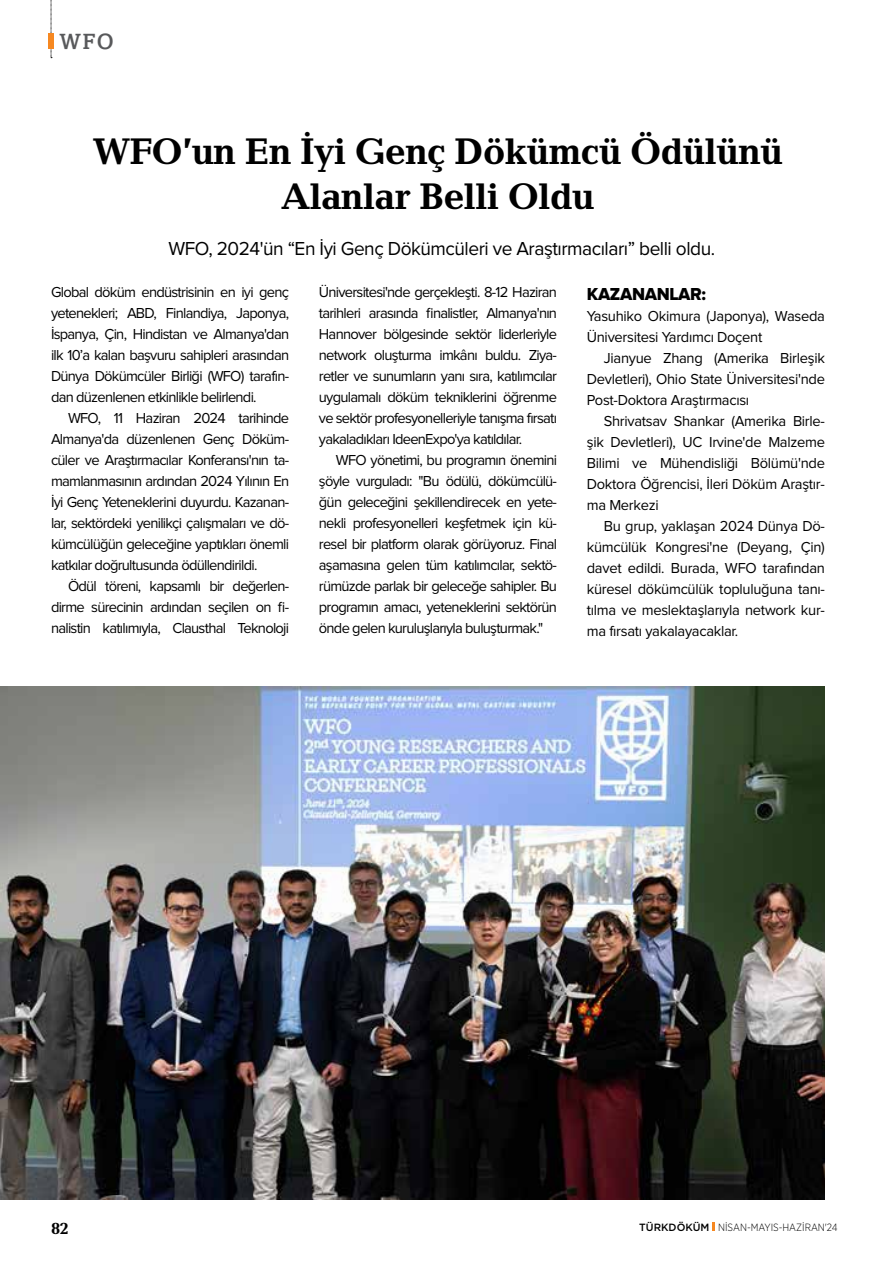
<style>
.page{position:relative;width:893px;height:1263px;background:#fff}
.page>*{position:absolute;margin:0;border:0;box-sizing:border-box;transform-origin:0 0}
.t1{font:700 37.5px/45px "Candida Std";letter-spacing:-.025em;color:#000;text-align:center}
.t2{font:22.05px "Amasis MT Medium";color:#58595b}
.t3{font:19.5px "Proxima Nova";letter-spacing:-.025em;color:#000}
.t4{font:18px "Proxima Nova Extrabld";letter-spacing:-.02em;color:#000}
.t5{font:700 16.5px "Candida Std";color:#000}
.t6{font:15px/21px "Proxima Nova";letter-spacing:-.05em;color:#000;text-align:justify}
.t7{font:15px/21px "Proxima Nova";letter-spacing:-.02em;color:#000}
.t8{font:300 10.5px "Gotham Narrow";color:#000}
.s1{font-family:"Gotham";font-weight:500}
</style>
<div class="page">
<svg style="left:712px;top:1222px;width:3px;height:9px"></svg>
<svg style="left:51px;top:0;width:1px;height:58px"></svg>
<div style="left:48px;top:33px;width:6px;height:15px;background:#f68821"></div>
<img style="left:0;top:687px;width:825px;height:512px">
<h2 class="t2" style="left:60px;top:28px;width:56px">WFO</h2>
<h1 class="t1" style="left:93px;top:129px;width:692px">WFO’un En İyi Genç Dökümcü Ödülünü<br>Alanlar Belli Oldu</h1>
<h3 class="t3" style="left:168px;top:240px;width:548px">WFO, 2024'ün “En İyi Genç Dökümcüleri ve Araştırmacıları” belli oldu.</h3>
<p class="t6" style="left:51px;top:283px;width:240px">Global döküm endüstrisinin en iyi genç yetenekleri; ABD, Finlandiya, Japonya, İspanya, Çin, Hindistan ve Almanya'dan ilk 10’a kalan başvuru sahipleri arasından Dünya Dökümcüler Birliği (WFO) tarafın&shy;dan düzenlenen etkinlikle belirlendi.</p>
<p class="t6" style="left:51px;top:409px;width:240px;text-indent:17px">WFO, 11 Haziran 2024 tarihinde Almanya'da düzenlenen Genç Döküm&shy;cüler ve Araştırmacılar Konferansı'nın ta&shy;mamlanmasının ardından 2024 Yılının En İyi Genç Yeteneklerini duyurdu. Kazanan&shy;lar, sektördeki yenilikçi çalışmaları ve dö&shy;kümcülüğün geleceğine yaptıkları önemli katkılar doğrultusunda ödüllendirildi.</p>
<p class="t6" style="left:51px;top:577px;width:240px;text-indent:17px">Ödül töreni, kapsamlı bir değerlen&shy;dirme sürecinin ardından seçilen on fi&shy;nalistin katılımıyla, Clausthal Teknoloji</p>
<p class="t6" style="left:319px;top:283px;width:240px">Üniversitesi'nde gerçekleşti. 8-12 Haziran tarihleri arasında finalistler, Almanya'nın Hannover bölgesinde sektör liderleriyle network oluşturma imkânı buldu. Ziya&shy;retler ve sunumların yanı sıra, katılımcılar uygulamalı döküm tekniklerini öğrenme ve sektör profesyonelleriyle tanışma fırsatı yakaladıkları IdeenExpo'ya katıldılar.</p>
<p class="t6" style="left:319px;top:451px;width:240px;text-indent:17px">WFO yönetimi, bu programın önemini şöyle vurguladı: "Bu ödülü, dökümcülü&shy;ğün geleceğini şekillendirecek en yete&shy;nekli profesyonelleri keşfetmek için kü&shy;resel bir platform olarak görüyoruz. Final aşamasına gelen tüm katılımcılar, sektö&shy;rümüzde parlak bir geleceğe sahipler. Bu programın amacı, yeteneklerini sektörün önde gelen kuruluşlarıyla buluşturmak."</p>
<p class="t4" style="left:587px;top:286px;width:121px">KAZANANLAR:</p>
<p class="t7" style="left:587px;top:306px;width:240px">Yasuhiko Okimura (Japonya), Waseda<br>Üniversitesi Yardımcı Doçent</p>
<p class="t6" style="left:587px;top:348px;width:240px;text-indent:17px">Jianyue Zhang (Amerika Birleşik Devletleri), Ohio State Üniversitesi'nde Post-Doktora Araştırmacısı</p>
<p class="t6" style="left:587px;top:411px;width:240px;text-indent:17px">Shrivatsav Shankar (Amerika Birle&shy;şik Devletleri), UC Irvine'de Malzeme Bilimi ve Mühendisliği Bölümü'nde Doktora Öğrencisi, İleri Döküm Araştır&shy;ma Merkezi</p>
<p class="t6" style="left:587px;top:516px;width:240px;text-indent:17px">Bu grup, yaklaşan 2024 Dünya Dö&shy;kümcülük Kongresi'ne (Deyang, Çin) davet edildi. Burada, WFO tarafından küresel dökümcülük topluluğuna tanı&shy;tılma ve meslektaşlarıyla network kur&shy;ma fırsatı yakalayacaklar.</p>
<p class="t5" style="left:51px;top:1219px;width:20px">82</p>
<p class="t8" style="left:639px;top:1221px;width:200px"><span class="s1">TÜRKDÖKÜM</span> NİSAN-MAYIS-HAZİRAN'24</p>
</div>
